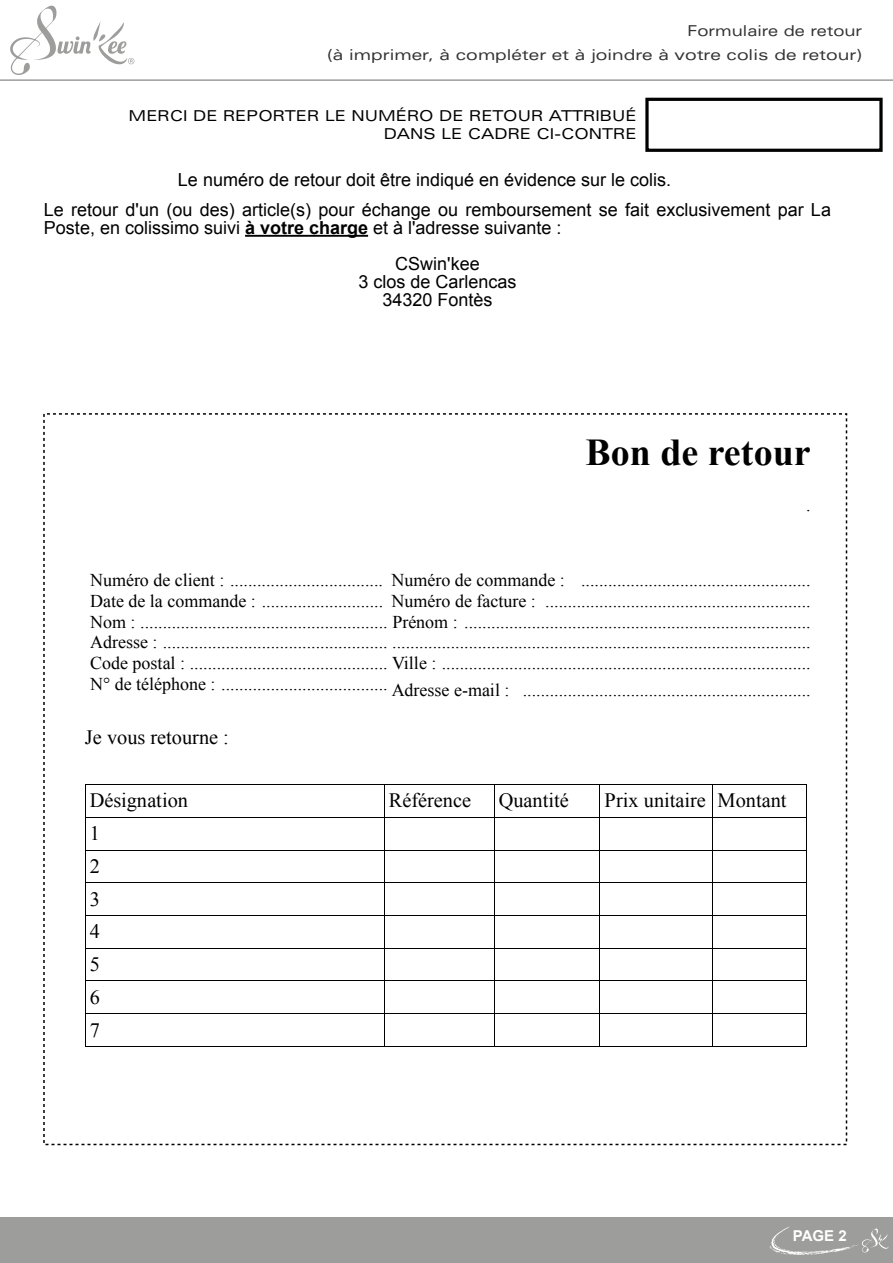
<style>
.page{position:relative;width:893px;height:1263px;background:#fff}
.page>*{position:absolute;margin:0;border:0;box-sizing:border-box;transform-origin:0 0}
.t1{font:700 37.95px "Times New Roman";color:#000}
.t2{font:20.4px/32.7px "Times New Roman";color:#000;text-align:justify}
.t3{font:18px/20.7px "Times New Roman";color:#000;text-align:justify}
.t4{font:18px/18px "Arial";color:#000}
.t5{font:expanded 15px/24px "Univers LT Std";color:#333;text-align:right}
.t6{font:expanded 15px/18px "Univers LT Std";color:#000;text-align:right}
.t7{font:700 15px "Arial";color:#fff}
.s1{font-weight:700}
</style>
<div class="page">
<svg style="left:10px;top:5px;width:124px;height:70px"></svg>
<div style="left:0;top:1218px;width:893px;height:45px;background:#9d9d9c"></div>
<svg style="left:770px;top:1227px;width:119px;height:28px"></svg>
<hr style="left:0;top:79px;width:893px;height:2px;background:#9d9d9c">
<hr style="left:85px;top:784px;width:299px;height:1px;background:#000">
<hr style="left:384px;top:784px;width:110px;height:1px;background:#000">
<hr style="left:494px;top:784px;width:106px;height:1px;background:#000">
<hr style="left:600px;top:784px;width:113px;height:1px;background:#000">
<hr style="left:713px;top:784px;width:93px;height:1px;background:#000">
<hr style="left:85px;top:817px;width:299px;height:1px;background:#000">
<hr style="left:384px;top:817px;width:110px;height:1px;background:#000">
<hr style="left:494px;top:817px;width:106px;height:1px;background:#000">
<hr style="left:600px;top:817px;width:113px;height:1px;background:#000">
<hr style="left:713px;top:817px;width:93px;height:1px;background:#000">
<hr style="left:85px;top:850px;width:299px;height:1px;background:#000">
<hr style="left:384px;top:850px;width:110px;height:1px;background:#000">
<hr style="left:494px;top:850px;width:106px;height:1px;background:#000">
<hr style="left:600px;top:850px;width:113px;height:1px;background:#000">
<hr style="left:713px;top:850px;width:93px;height:1px;background:#000">
<hr style="left:85px;top:883px;width:299px;height:1px;background:#000">
<hr style="left:384px;top:883px;width:110px;height:1px;background:#000">
<hr style="left:494px;top:883px;width:106px;height:1px;background:#000">
<hr style="left:600px;top:883px;width:113px;height:1px;background:#000">
<hr style="left:713px;top:883px;width:93px;height:1px;background:#000">
<hr style="left:85px;top:915px;width:299px;height:1px;background:#000">
<hr style="left:384px;top:915px;width:110px;height:1px;background:#000">
<hr style="left:494px;top:915px;width:106px;height:1px;background:#000">
<hr style="left:600px;top:915px;width:113px;height:1px;background:#000">
<hr style="left:713px;top:915px;width:93px;height:1px;background:#000">
<hr style="left:806px;top:784px;width:1px;height:263px;background:#000">
<hr style="left:85px;top:948px;width:299px;height:1px;background:#000">
<hr style="left:384px;top:948px;width:110px;height:1px;background:#000">
<hr style="left:494px;top:948px;width:106px;height:1px;background:#000">
<hr style="left:600px;top:948px;width:113px;height:1px;background:#000">
<hr style="left:713px;top:948px;width:93px;height:1px;background:#000">
<hr style="left:85px;top:981px;width:299px;height:1px;background:#000">
<hr style="left:384px;top:981px;width:110px;height:1px;background:#000">
<hr style="left:494px;top:981px;width:106px;height:1px;background:#000">
<hr style="left:600px;top:981px;width:113px;height:1px;background:#000">
<hr style="left:713px;top:981px;width:93px;height:1px;background:#000">
<hr style="left:85px;top:1013px;width:299px;height:1px;background:#000">
<hr style="left:384px;top:1013px;width:110px;height:1px;background:#000">
<hr style="left:494px;top:1013px;width:106px;height:1px;background:#000">
<hr style="left:600px;top:1013px;width:113px;height:1px;background:#000">
<hr style="left:713px;top:1013px;width:93px;height:1px;background:#000">
<svg style="left:85px;top:785px;width:1px;height:261px"></svg>
<hr style="left:85px;top:1046px;width:299px;height:1px;background:#000">
<svg style="left:384px;top:785px;width:1px;height:261px"></svg>
<hr style="left:384px;top:1046px;width:110px;height:1px;background:#000">
<svg style="left:494px;top:785px;width:1px;height:261px"></svg>
<hr style="left:494px;top:1046px;width:106px;height:1px;background:#000">
<hr style="left:600px;top:1046px;width:113px;height:1px;background:#000">
<hr style="left:713px;top:1046px;width:93px;height:1px;background:#000">
<hr style="left:245px;top:235px;width:123px;height:2px;background:#000">
<div style="left:645px;top:98px;width:238px;height:54px;border:3px solid #000"></div>
<p class="t5" style="left:327px;top:18px;width:536px">Formulaire de retour<br>(à imprimer, à compléter et à joindre à votre colis de retour)</p>
<p class="t6" style="left:129px;top:107px;width:509px">MERCI DE REPORTER LE NUMÉRO DE RETOUR ATTRIBUÉ<br>DANS LE CADRE CI-CONTRE</p>
<p class="t4" style="left:178px;top:171px;width:495px">Le numéro de retour doit être indiqué en évidence sur le colis.</p>
<p class="t4" style="left:44px;top:201px;width:789px">Le retour d'un (ou des) article(s) pour échange ou remboursement se fait exclusivement par La<br>Poste, en colissimo suivi <span class="s1">à votre charge</span> et à l'adresse suivante :</p>
<p class="t4" style="left:358px;top:255px;width:160px;text-align:center">CSwin'kee<br>3 clos de Carlencas<br>34320 Fontès</p>
<h1 class="t1" style="left:586px;top:426px;width:226px">Bon de retour</h1>
<p class="t3" style="left:806px;top:494px;width:6px">.</p>
<p class="t3" style="left:90px;top:569px;width:722px">Numéro de client : .................................. Numéro de commande : ...................................................</p>
<p class="t3" style="left:90px;top:590px;width:722px">Date de la commande : ........................... Numéro de facture : ...........................................................<br>Nom : ....................................................... Prénom : .............................................................................<br>Adresse : .................................................. .............................................................................................<br>Code postal : ............................................ Ville : ..................................................................................</p>
<p class="t3" style="left:90px;top:679px;width:722px">N° de téléphone : ..................................... Adresse e-mail : ................................................................</p>
<p class="t2" style="left:85px;top:721px;width:146px">Je vous retourne :</p>
<p class="t2" style="left:90px;top:784px;width:100px">Désignation</p>
<p class="t2" style="left:389px;top:784px;width:84px">Référence</p>
<p class="t2" style="left:499px;top:784px;width:72px">Quantité</p>
<p class="t2" style="left:605px;top:784px;width:183px">Prix unitaire Montant</p>
<p class="t2" style="left:90px;top:817px;width:12px">1<br>2<br>3<br>4<br>5<br>6<br>7</p>
<p class="t7" style="left:793px;top:1226px;width:55px">PAGE 2</p>
</div>
